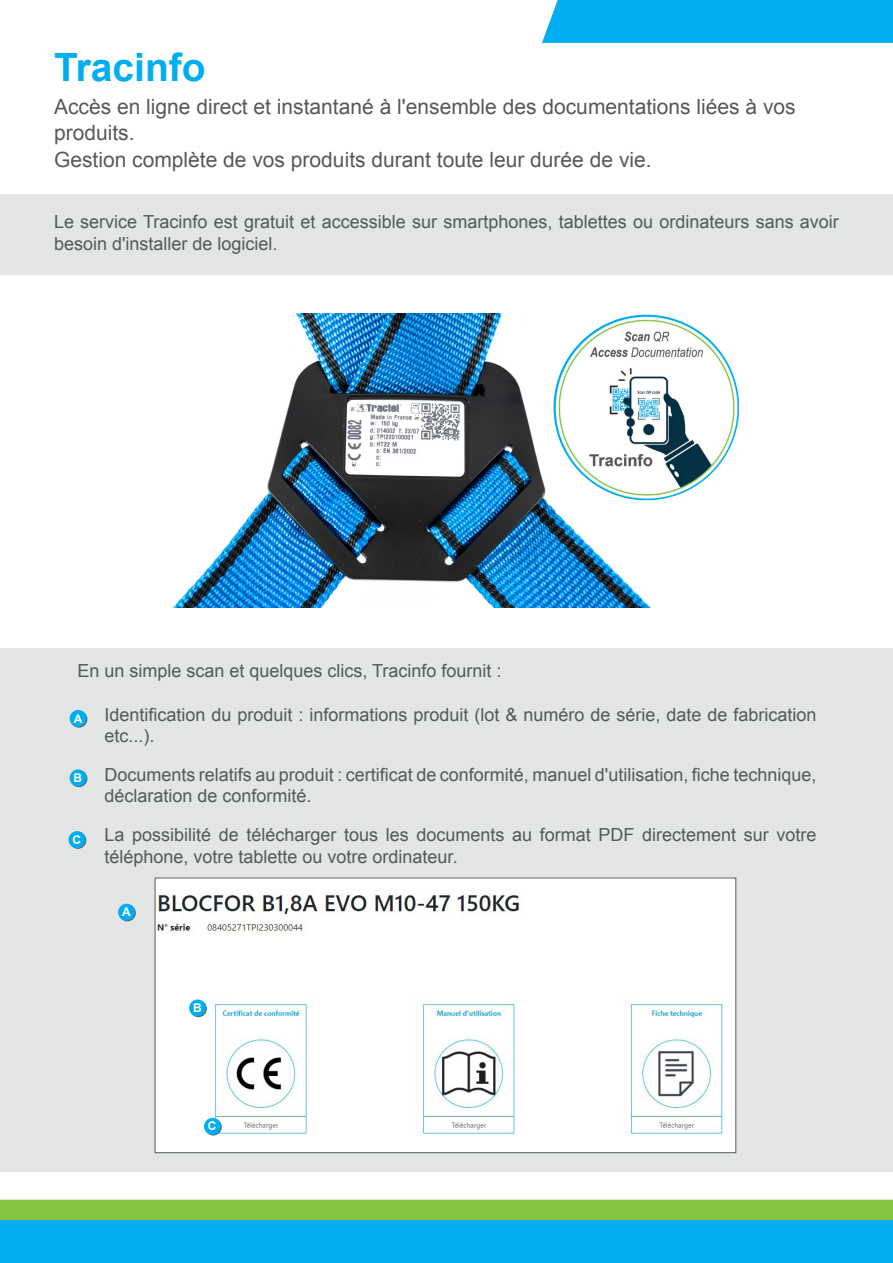
<style>
.page{position:relative;width:893px;height:1263px;background:#fff}
.page>*{position:absolute;margin:0;border:0;box-sizing:border-box;transform-origin:0 0}
.t1{font:700 39px "Arial";color:#00aeef}
.t2{font:21px/25.2px "Arial";color:#55595a}
.t3{font:18px/21.6px "Arial";color:#55595a}
.t4{font:700 12px "Arial";color:#fff}
</style>
<div class="page">
<div style="left:541px;top:0;width:352px;height:43px;background:#00aeef"></div>
<div style="left:0;top:1200px;width:893px;height:20px;background:#84c440"></div>
<div style="left:0;top:1220px;width:893px;height:43px;background:#00aeef"></div>
<div style="left:0;top:648px;width:893px;height:523px;background:#e4e5e5"></div>
<img style="left:172px;top:314px;width:493px;height:294px">
<div style="left:0;top:194px;width:893px;height:80px;background:#e4e5e5"></div>
<img style="left:157px;top:880px;width:577px;height:271px">
<div style="left:155px;top:878px;width:581px;height:275px;border:1px solid #55595a"></div>
<svg style="left:70px;top:711px;width:17px;height:17px"></svg>
<div style="left:70px;top:710px;width:17px;height:17px;background:#00aeef;border-radius:50%"></div>
<svg style="left:70px;top:770px;width:17px;height:17px"></svg>
<div style="left:70px;top:769px;width:17px;height:17px;background:#00aeef;border-radius:50%"></div>
<svg style="left:69px;top:832px;width:17px;height:17px"></svg>
<div style="left:69px;top:831px;width:17px;height:17px;background:#00aeef;border-radius:50%"></div>
<svg style="left:119px;top:904px;width:17px;height:17px"></svg>
<div style="left:118px;top:904px;width:17px;height:17px;background:#00aeef;border-radius:50%"></div>
<svg style="left:190px;top:1000px;width:17px;height:17px"></svg>
<div style="left:189px;top:999px;width:17px;height:17px;background:#00aeef;border-radius:50%"></div>
<svg style="left:205px;top:1118px;width:17px;height:17px"></svg>
<div style="left:204px;top:1118px;width:17px;height:17px;background:#00aeef;border-radius:50%"></div>
<img style="left:560px;top:315px;width:173px;height:58px">
<p class="t1" style="left:54px;top:41px;width:153px">Tracinfo</p>
<p class="t2" style="left:54px;top:95px;width:743px">Accès en ligne direct et instantané à l'ensemble des documentations liées à vos produits.</p>
<p class="t2" style="left:54px;top:147px;width:599px">Gestion complète de vos produits durant toute leur durée de vie.</p>
<p class="t3" style="left:54px;top:211px;width:786px">Le service Tracinfo est gratuit et accessible sur smartphones, tablettes ou ordinateurs sans avoir besoin d'installer de logiciel.</p>
<p class="t3" style="left:77px;top:660px;width:426px">En un simple scan et quelques clics, Tracinfo fournit :</p>
<p class="t3" style="left:104px;top:704px;width:713px;text-indent:-27px">• Identification du produit : informations produit (lot &amp; numéro de série, date de fabrication etc...).</p>
<p class="t3" style="left:104px;top:764px;width:713px;text-indent:-27px">• Documents relatifs au produit : certificat de conformité, manuel d'utilisation, fiche technique, déclaration de conformité.</p>
<p class="t3" style="left:104px;top:824px;width:713px;text-indent:-27px">• La possibilité de télécharger tous les documents au format PDF directement sur votre téléphone, votre tablette ou votre ordinateur.</p>
<p class="t4" style="left:74px;top:710px;width:10px">A</p>
<p class="t4" style="left:74px;top:770px;width:10px">B</p>
<p class="t4" style="left:73px;top:832px;width:10px">C</p>
<p class="t4" style="left:122px;top:904px;width:10px">A</p>
<p class="t4" style="left:193px;top:1000px;width:10px">B</p>
<p class="t4" style="left:208px;top:1118px;width:10px">C</p>
</div>
